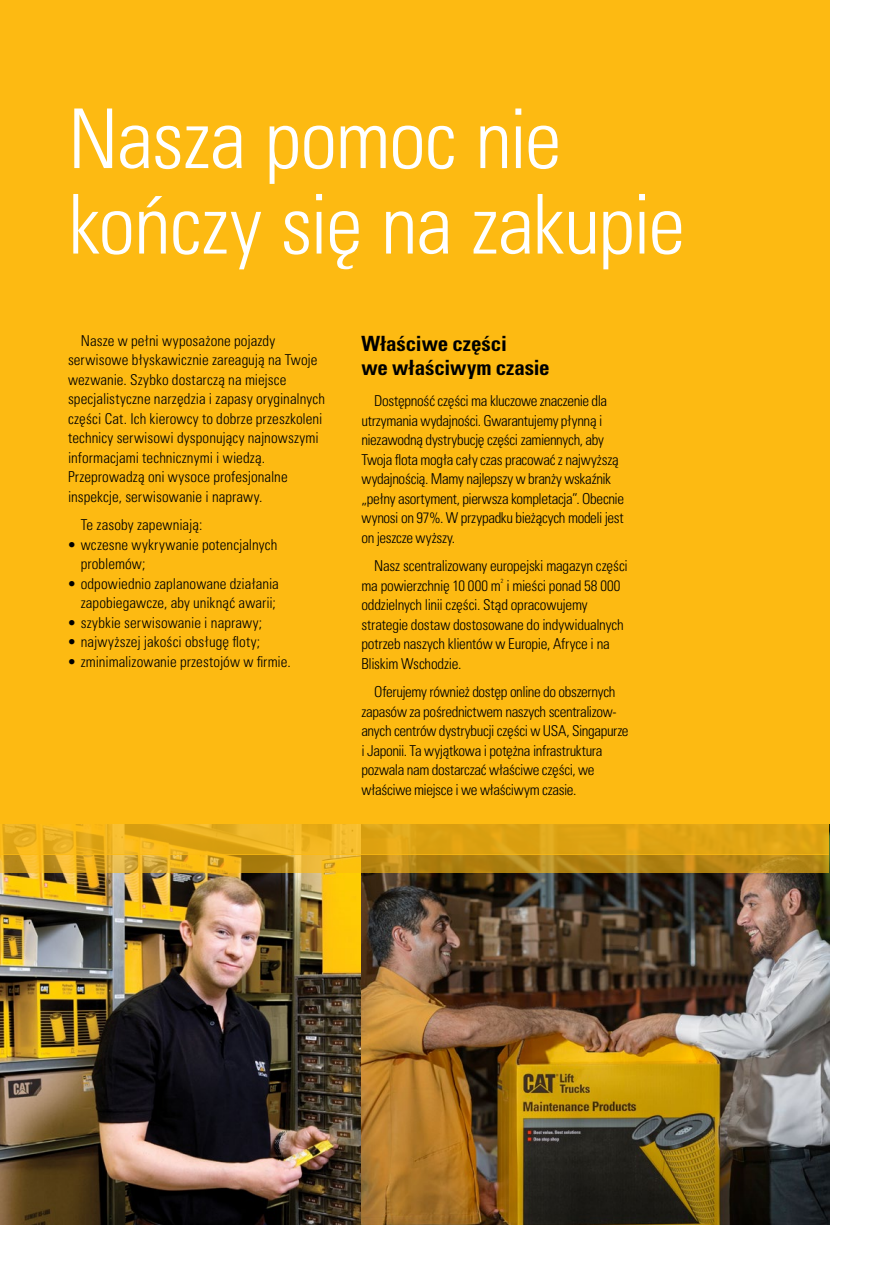
<style>
.page{position:relative;width:893px;height:1263px;background:#fff}
.page>*{position:absolute;margin:0;border:0;box-sizing:border-box;transform-origin:0 0}
.t1{font:82.5px/85.5px "Univers LTCYR 47 Light Cond";letter-spacing:-.02em;color:#fff}
.t2{font:21px/24px "Univers LTCYR 67 Bold Cond";letter-spacing:-.005em;color:#000}
.t3{font:15px/19.5px "Univers LTCYR 47 Light Cond";letter-spacing:-.01em;color:#000}
.t4{font:15px "Univers LTCYR 47 Light Cond";letter-spacing:.01em;color:#000}
.t5{font:6px "Univers LTCYR 47 Light Cond";color:#000}
</style>
<div class="page">
<img style="left:0;top:873px;width:829px;height:352px">
<div style="left:0;top:0;width:829px;height:823px;background:#fdba12"></div>
<svg style="left:0;top:823px;width:829px;height:32px;background:#e5aa18"></svg>
<svg style="left:0;top:855px;width:829px;height:18px;background:#c5941c"></svg>
<h1 class="t1" style="left:68px;top:92px;width:618px">Nasza pomoc nie kończy się na zakupie</h1>
<p class="t3" style="left:68px;top:330px;width:258px;text-indent:13px">Nasze w pełni wyposażone pojazdy serwisowe błyskawicznie zareagują na Twoje wezwanie. Szybko dostarczą na miejsce specjalistyczne narzędzia i zapasy oryginalnych części Cat. Ich kierowcy to dobrze przeszkoleni technicy serwisowi dysponujący najnowszymi informacjami technicznymi i wiedzą.<br>Przeprowadzą oni wysoce profesjonalne inspekcje, serwisowanie i naprawy.</p>
<p class="t3" style="left:81px;top:514px;width:123px">Te zasoby zapewniają:</p>
<p class="t3" style="left:81px;top:534px;width:198px;text-indent:-13px">• wczesne wykrywanie potencjalnych problemów;</p>
<p class="t3" style="left:68px;top:573px;width:212px;text-align:right">• odpowiednio zaplanowane działania zapobiegawcze, aby uniknąć awarii;</p>
<p class="t4" style="left:68px;top:612px;width:196px">• szybkie serwisowanie i naprawy;</p>
<p class="t4" style="left:68px;top:632px;width:194px">• najwyższej jakości obsługę floty;</p>
<p class="t3" style="left:68px;top:651px;width:224px">• zminimalizowanie przestojów w firmie.</p>
<h2 class="t2" style="left:361px;top:331px;width:190px">Właściwe części<br>we właściwym czasie</h2>
<p class="t3" style="left:361px;top:390px;width:264px;text-indent:13px">Dostępność części ma kluczowe znaczenie dla utrzymania wydajności. Gwarantujemy płynną i niezawodną dystrybucję części zamiennych, aby Twoja flota mogła cały czas pracować z najwyższą wydajnością. Mamy najlepszy w branży wskaźnik „pełny asortyment, pierwsza kompletacja”. Obecnie wynosi on 97%. W przypadku bieżących modeli jest on jeszcze wyższy.</p>
<p class="t3" style="left:361px;top:555px;width:268px;text-indent:13px">Nasz scentralizowany europejski magazyn części ma powierzchnię 10 000 m i mieści ponad 58 000</p>
<p class="t5" style="left:501px;top:577px;width:4px">2</p>
<p class="t3" style="left:361px;top:594px;width:264px">oddzielnych linii części. Stąd opracowujemy strategie dostaw dostosowane do indywidualnych potrzeb naszych klientów w Europie, Afryce i na Bliskim Wschodzie.</p>
<p class="t3" style="left:361px;top:681px;width:269px;text-indent:13px">Oferujemy również dostęp online do obszernych zapasów za pośrednictwem naszych scentralizow&shy;anych centrów dystrybucji części w USA, Singapurze i Japonii. Ta wyjątkowa i potężna infrastruktura pozwala nam dostarczać właściwe części, we właściwe miejsce i we właściwym czasie.</p>
</div>
